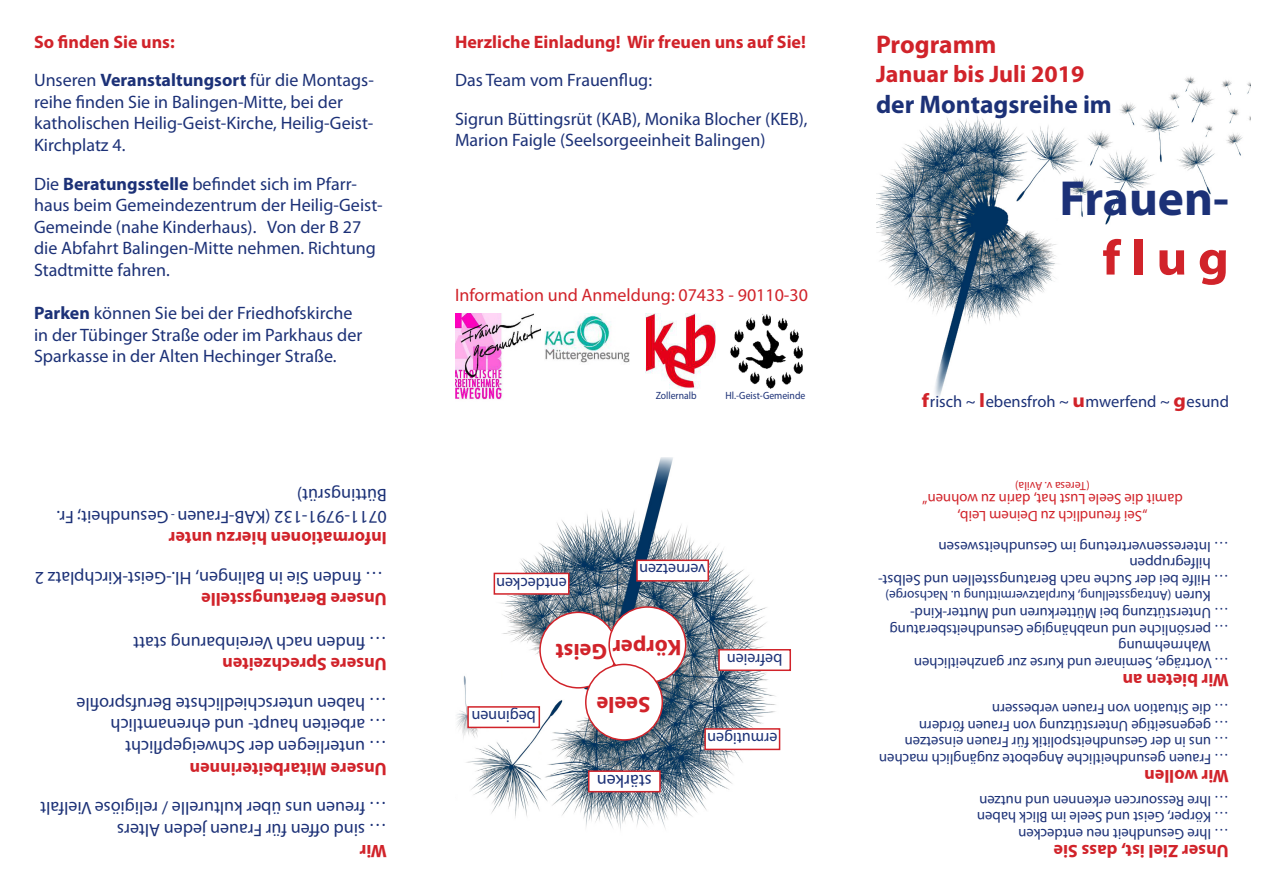
<style>
.page{position:relative;width:1263px;height:893px;background:#fff}
.page>*{position:absolute;margin:0;border:0;box-sizing:border-box;transform-origin:0 0}
.t1{font:700 49.5px "Myriad Pro";color:#1c3177}
.t2{font:700 49.5px "Myriad Pro";color:#d1232a;scale:1.07 1}
.t3{font:700 25.5px "Myriad Pro";color:#1c3177}
.t4{font:700 25.5px "Myriad Pro";color:#d1232a}
.t5{font:700 24px "Myriad Pro";color:#d1232a}
.t6{font:700 22.5px "Myriad Pro";color:#d1232a}
.Frauenflug_Myriad_Pr{font:18px/21.6px "Myriad Pro";color:#1c3177}
.Frauenflug_Myriad_Pr-2{font:700 18px "Myriad Pro";color:#d1232a}
.Frauenflug_Myriad_Pr-3{font:18px "Myriad Pro";color:#d1232a}
.t7{font:16.5px "Myriad Pro";color:#1c3177}
.Frauenflug_Myriad_Pr-4{font:15px "Myriad Pro";color:#1c3177}
.Frauenflug_Myriad_Pr-5{font:15px "Myriad Pro";color:#d1232a}
.Frauenflug_Myriad_Pr-6{font:13.5px "Myriad Pro";color:#1c3177}
.Frauenflug_Myriad_Pr-7{font:13.5px "Myriad Pro";color:#1c3177;scale:.91 1}
.Frauenflug_Myriad_Pr-8{font:12px "Myriad Pro";color:#d1232a}
.Frauenflug_Myriad_Pr-9{font:10.5px "Myriad Pro";color:#1c3177;scale:.93 1}
.Frauenflug_Myriad_Pr-10{font:10.5px "Myriad Pro";color:#1c3177;scale:.92 1}
.s1{font-weight:700}
.s2{font-weight:700;font-size:19.5px;color:#d1232a}
</style>
<div class="page">
<img style="left:876px;top:76px;width:374px;height:322px">
<img style="left:455px;top:314px;width:85px;height:86px">
<img style="left:544px;top:314px;width:85px;height:49px">
<img style="left:645px;top:314px;width:70px;height:75px">
<img style="left:730px;top:314px;width:73px;height:75px">
<img style="left:457px;top:457px;width:324px;height:373px">
<div style="left:540px;top:612px;width:77px;height:76px;background:#fff;border-radius:50%"></div>
<div style="left:539px;top:612px;width:78px;height:77px;border:2px solid #d1232a;border-radius:50%"></div>
<div style="left:609px;top:607px;width:77px;height:75px;background:#fff;border-radius:50%"></div>
<div style="left:608px;top:606px;width:78px;height:77px;border:2px solid #d1232a;border-radius:50%"></div>
<div style="left:586px;top:664px;width:76px;height:76px;background:#fff;border-radius:50%"></div>
<div style="left:585px;top:664px;width:78px;height:77px;border:2px solid #d1232a;border-radius:50%"></div>
<div style="left:589px;top:771px;width:71px;height:21px;background:#fff"></div>
<div style="left:588px;top:770px;width:73px;height:22px;border:2px solid #d1232a"></div>
<div style="left:705px;top:729px;width:74px;height:20px;background:#fff"></div>
<div style="left:704px;top:728px;width:76px;height:22px;border:2px solid #d1232a"></div>
<div style="left:719px;top:650px;width:71px;height:20px;background:#fff"></div>
<div style="left:718px;top:649px;width:73px;height:22px;border:2px solid #d1232a"></div>
<div style="left:637px;top:560px;width:71px;height:21px;background:#fff"></div>
<div style="left:636px;top:560px;width:73px;height:22px;border:2px solid #d1232a"></div>
<div style="left:494px;top:573px;width:75px;height:21px;background:#fff"></div>
<div style="left:494px;top:573px;width:75px;height:22px;border:2px solid #d1232a"></div>
<div style="left:468px;top:707px;width:71px;height:20px;background:#fff"></div>
<div style="left:467px;top:706px;width:73px;height:22px;border:2px solid #d1232a"></div>
<p class="Frauenflug_Myriad_Pr-2" style="left:34px;top:30px;width:142px">So finden Sie uns:</p>
<p class="Frauenflug_Myriad_Pr" style="left:34px;top:69px;width:341px">Unseren <span class="s1">Veranstaltungsort</span> für die Montags&shy;reihe finden Sie in Balingen-Mitte, bei der katholischen Heilig-Geist-Kirche, Heilig-Geist-Kirchplatz 4.</p>
<p class="Frauenflug_Myriad_Pr" style="left:34px;top:172px;width:350px">Die <span class="s1">Beratungsstelle</span> befindet sich im Pfarr&shy;haus beim Gemeindezentrum der Heilig-Geist-Gemeinde (nahe Kinderhaus). Von der B 27 die Abfahrt Balingen-Mitte nehmen. Richtung Stadtmitte fahren.</p>
<p class="Frauenflug_Myriad_Pr" style="left:34px;top:302px;width:330px"><span class="s1">Parken</span> können Sie bei der Friedhofskirche in der Tübinger Straße oder im Parkhaus der<br>Sparkasse in der Alten Hechinger Straße.</p>
<p class="Frauenflug_Myriad_Pr-2" style="left:455px;top:30px;width:352px">Herzliche Einladung! Wir freuen uns auf Sie!</p>
<p class="Frauenflug_Myriad_Pr" style="left:455px;top:69px;width:199px">Das Team vom Frauenflug:</p>
<p class="Frauenflug_Myriad_Pr" style="left:455px;top:108px;width:354px">Sigrun Büttingsrüt (KAB), Monika Blocher (KEB),<br>Marion Faigle (Seelsorgeeinheit Balingen)</p>
<p class="Frauenflug_Myriad_Pr-3" style="left:455px;top:284px;width:354px">Information und Anmeldung: 07433 - 90110-30</p>
<p class="t4" style="left:876px;top:28px;width:122px">Programm</p>
<p class="t5" style="left:876px;top:58px;width:210px">Januar bis Juli 2019</p>
<p class="t3" style="left:876px;top:87px;width:237px">der Montagsreihe im</p>
<p class="t1" style="left:1059px;top:166px;width:171px">Frauen-</p>
<p class="t2" style="left:1102px;top:226px;width:120px">f l u g</p>
<p class="Frauenflug_Myriad_Pr-10" style="left:656px;top:389px;width:46px">Zollernalb</p>
<p class="Frauenflug_Myriad_Pr-9" style="left:725px;top:389px;width:87px">Hl.-Geist-Gemeinde</p>
<p class="t7" style="left:922px;top:391px;width:308px"><span class="s2">f</span>risch ~ <span class="s2">l</span>ebensfroh ~ <span class="s2">u</span>mwerfend ~ <span class="s2">g</span>esund</p>
<p class="Frauenflug_Myriad_Pr" style="left:387px;top:528px;width:211px;rotate:-180deg">0711-9791-132 (KAB-Frauen<br>Büttingsrüt)</p>
<p class="Frauenflug_Myriad_Pr" style="left:168px;top:528px;width:113px;rotate:-180deg">Gesundheit; Fr.</p>
<p class="Frauenflug_Myriad_Pr-7" style="left:175px;top:523px;width:6px;rotate:-180deg">-</p>
<p class="Frauenflug_Myriad_Pr-8" style="left:1090px;top:494px;width:76px;rotate:-180deg">(Teresa v. Avila)</p>
<p class="Frauenflug_Myriad_Pr-5" style="left:1183px;top:509px;width:262px;rotate:-180deg">damit die Seele Lust hat, darin zu wohnen“</p>
<p class="Frauenflug_Myriad_Pr-5" style="left:1147px;top:525px;width:191px;rotate:-180deg">„Sei freundlich zu Deinem Leib,</p>
<p class="Frauenflug_Myriad_Pr-2" style="left:387px;top:550px;width:220px;rotate:-180deg">Informationen hierzu unter</p>
<p class="Frauenflug_Myriad_Pr-4" style="left:1229px;top:556px;width:292px;rotate:-180deg">… Interessenvertretung im Gesundheitswesen</p>
<p class="Frauenflug_Myriad_Pr" style="left:383px;top:589px;width:350px;rotate:-180deg">… finden Sie in Balingen, Hl.-Geist-Kirchplatz 2</p>
<p class="Frauenflug_Myriad_Pr-2" style="left:387px;top:611px;width:187px;rotate:-180deg">Unsere Beratungsstelle</p>
<p class="t7" style="left:567px;top:593px;width:72px;rotate:-180deg">entdecken</p>
<p class="t7" style="left:706px;top:580px;width:68px;rotate:-180deg">vernetzen</p>
<p class="Frauenflug_Myriad_Pr-4" style="left:1211px;top:573px;width:83px;rotate:-180deg">hilfegruppen</p>
<p class="Frauenflug_Myriad_Pr-4" style="left:1229px;top:589px;width:352px;rotate:-180deg">… Hilfe bei der Suche nach Beratungsstellen und Selbst-</p>
<p class="Frauenflug_Myriad_Pr-6" style="left:1171px;top:604px;width:288px;rotate:-180deg">(Antragsstellung, Kurplatzvermittlung u. Nachsorge)</p>
<p class="Frauenflug_Myriad_Pr-4" style="left:1211px;top:606px;width:38px;rotate:-180deg">Kuren</p>
<p class="Frauenflug_Myriad_Pr-4" style="left:1229px;top:622px;width:320px;rotate:-180deg">… Unterstützung bei Mütterkuren und Mutter-Kind-</p>
<p class="Frauenflug_Myriad_Pr" style="left:387px;top:654px;width:255px;rotate:-180deg">… finden nach Vereinbarung statt</p>
<p class="Frauenflug_Myriad_Pr-2" style="left:387px;top:676px;width:166px;rotate:-180deg">Unsere Sprechzeiten</p>
<p class="t6" style="left:607px;top:666px;width:53px;rotate:-180deg">Geist</p>
<p class="t6" style="left:681px;top:662px;width:70px;rotate:-180deg">Körper</p>
<p class="t7" style="left:782px;top:669px;width:57px;rotate:-180deg">befreien</p>
<p class="Frauenflug_Myriad_Pr-4" style="left:1229px;top:639px;width:341px;rotate:-180deg">… persönliche und unabhängige Gesundheitsberatung</p>
<p class="Frauenflug_Myriad_Pr-4" style="left:1211px;top:655px;width:94px;rotate:-180deg">Wahrnehmung</p>
<p class="Frauenflug_Myriad_Pr-4" style="left:1229px;top:672px;width:317px;rotate:-180deg">… Vorträge, Seminare und Kurse zur ganzheitlichen</p>
<p class="Frauenflug_Myriad_Pr-2" style="left:1229px;top:692px;width:108px;rotate:-180deg">Wir bieten an</p>
<p class="Frauenflug_Myriad_Pr" style="left:387px;top:715px;width:312px;rotate:-180deg">… haben unterschiedlichste Berufsprofile</p>
<p class="Frauenflug_Myriad_Pr" style="left:387px;top:737px;width:278px;rotate:-180deg">… arbeiten haupt- und ehrenamtlich</p>
<p class="Frauenflug_Myriad_Pr" style="left:387px;top:758px;width:263px;rotate:-180deg">… unterliegen der Schweigepflicht</p>
<p class="Frauenflug_Myriad_Pr-2" style="left:387px;top:780px;width:199px;rotate:-180deg">Unsere Mitarbeiterinnen</p>
<p class="t7" style="left:536px;top:727px;width:66px;rotate:-180deg">beginnen</p>
<p class="t6" style="left:651px;top:719px;width:56px;rotate:-180deg">Seele</p>
<p class="Frauenflug_Myriad_Pr" style="left:652px;top:792px;width:57px;rotate:-180deg">stärken</p>
<p class="t7" style="left:777px;top:749px;width:72px;rotate:-180deg">ermutigen</p>
<p class="Frauenflug_Myriad_Pr-4" style="left:1229px;top:718px;width:238px;rotate:-180deg">… die Situation von Frauen verbessern</p>
<p class="Frauenflug_Myriad_Pr-4" style="left:1229px;top:735px;width:311px;rotate:-180deg">… gegenseitige Unterstützung von Frauen fördern</p>
<p class="Frauenflug_Myriad_Pr-4" style="left:1229px;top:751px;width:326px;rotate:-180deg">… uns in der Gesundheitspolitik für Frauen einsetzen</p>
<p class="Frauenflug_Myriad_Pr-4" style="left:1229px;top:768px;width:351px;rotate:-180deg">… Frauen gesundheitliche Angebote zugänglich machen</p>
<p class="Frauenflug_Myriad_Pr-2" style="left:1229px;top:788px;width:86px;rotate:-180deg">Wir wollen</p>
<p class="Frauenflug_Myriad_Pr" style="left:387px;top:819px;width:348px;rotate:-180deg">… freuen uns über kulturelle / religiöse Vielfalt</p>
<p class="Frauenflug_Myriad_Pr" style="left:387px;top:841px;width:271px;rotate:-180deg">… sind offen für Frauen jeden Alters</p>
<p class="Frauenflug_Myriad_Pr-4" style="left:1229px;top:810px;width:251px;rotate:-180deg">… Ihre Ressourcen erkennen und nutzen</p>
<p class="Frauenflug_Myriad_Pr-4" style="left:1229px;top:827px;width:253px;rotate:-180deg">… Körper, Geist und Seele im Blick haben</p>
<p class="Frauenflug_Myriad_Pr-4" style="left:1229px;top:843px;width:212px;rotate:-180deg">… Ihre Gesundheit neu entdecken</p>
<p class="Frauenflug_Myriad_Pr-2" style="left:387px;top:863px;width:29px;rotate:-180deg">Wir</p>
<p class="Frauenflug_Myriad_Pr-2" style="left:1229px;top:863px;width:177px;rotate:-180deg">Unser Ziel ist, dass Sie</p>
</div>
